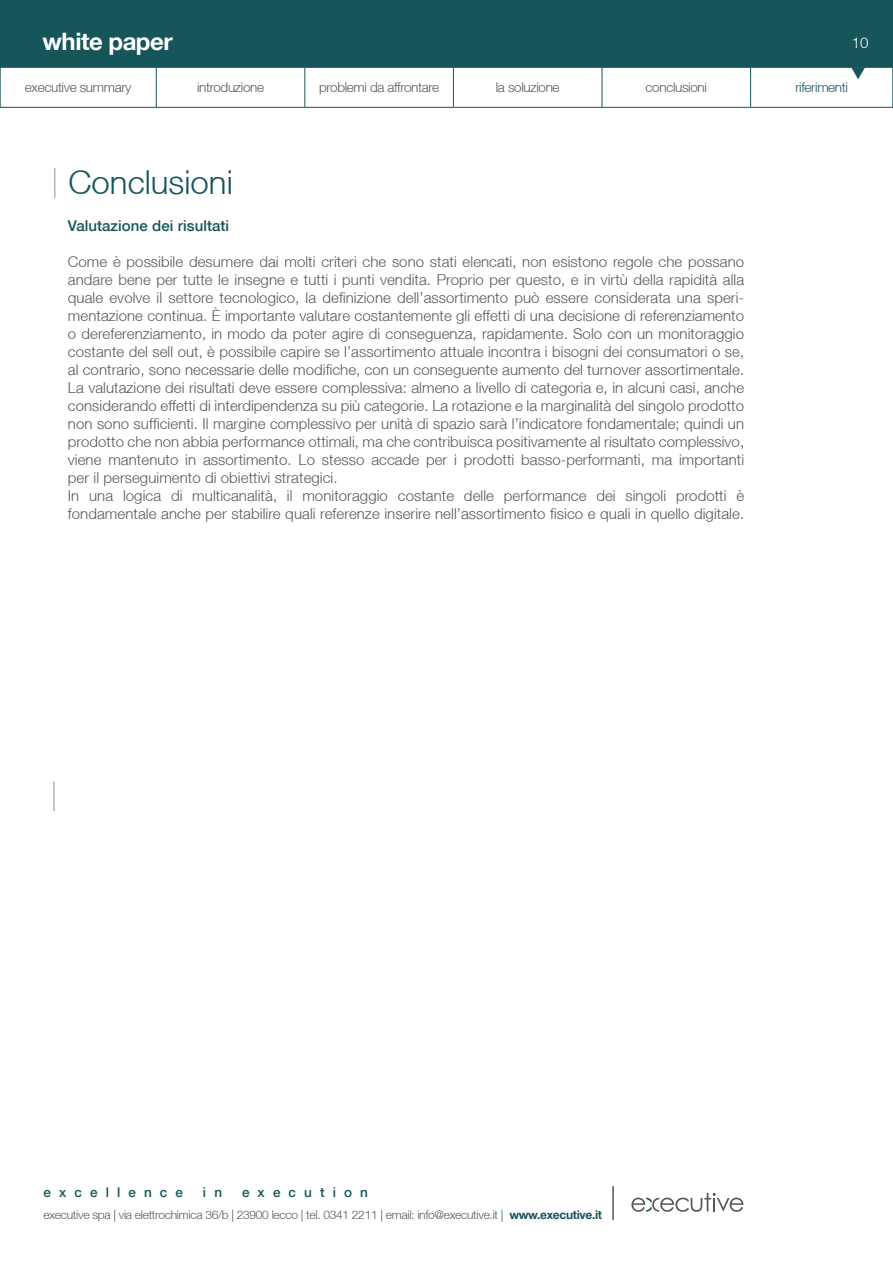
<style>
.page{position:relative;width:893px;height:1263px;background:#fff}
.page>*{position:absolute;margin:0;border:0;box-sizing:border-box;transform-origin:0 0}
.t1{font:300 33px "Helvetica Neue";color:#16555a}
.t2{font:700 24px "Helvetica Neue";letter-spacing:-.02em;color:#fff}
.t3{font:300 15px/18px "Helvetica Neue";letter-spacing:.005em;color:#575756}
.t4{font:500 15px "Helvetica Neue";letter-spacing:.005em;color:#16555a}
.t5{font:300 15px "Helvetica Neue";color:#fff}
.t6{font:300 13.5px "Helvetica Neue";letter-spacing:-.025em;color:#575756}
.t7{font:500 13.5px "Helvetica Neue";letter-spacing:.6em;color:#16555a}
.t8{font:300 13.5px "Helvetica Neue";letter-spacing:-.025em;color:#16555a}
.t9{font:300 12px "Helvetica Neue";letter-spacing:-.025em;color:#575756}
.s1{color:#16555a}
.s2{font-weight:700;color:#16555a}
</style>
<div class="page">
<svg style="left:631px;top:1193px;width:112px;height:19px"></svg>
<hr style="left:612px;top:1186px;width:2px;height:34px;background:#575756">
<div style="left:0;top:0;width:893px;height:67px;background:#16555a"></div>
<hr style="left:0;top:67px;width:156px;height:1px;background:#16555a">
<hr style="left:0;top:68px;width:1px;height:39px;background:#16555a">
<hr style="left:156px;top:67px;width:149px;height:1px;background:#16555a">
<hr style="left:305px;top:67px;width:148px;height:1px;background:#16555a">
<hr style="left:453px;top:67px;width:149px;height:1px;background:#16555a">
<hr style="left:602px;top:67px;width:149px;height:1px;background:#16555a">
<hr style="left:751px;top:67px;width:142px;height:1px;background:#16555a">
<hr style="left:892px;top:68px;width:1px;height:39px;background:#16555a">
<hr style="left:0;top:107px;width:156px;height:1px;background:#16555a">
<hr style="left:156px;top:107px;width:149px;height:1px;background:#16555a">
<hr style="left:305px;top:107px;width:148px;height:1px;background:#16555a">
<hr style="left:453px;top:107px;width:149px;height:1px;background:#16555a">
<hr style="left:602px;top:107px;width:149px;height:1px;background:#16555a">
<hr style="left:751px;top:107px;width:142px;height:1px;background:#16555a">
<hr style="left:156px;top:68px;width:1px;height:39px;background:#16555a">
<hr style="left:305px;top:68px;width:1px;height:39px;background:#16555a">
<hr style="left:453px;top:68px;width:1px;height:39px;background:#16555a">
<hr style="left:602px;top:68px;width:1px;height:39px;background:#16555a">
<hr style="left:750px;top:68px;width:1px;height:39px;background:#16555a">
<hr style="left:54px;top:168px;width:2px;height:30px;background:#b3b2b2">
<hr style="left:53px;top:781px;width:2px;height:30px;background:#b3b2b2">
<svg style="left:852px;top:67px;width:14px;height:1px"></svg>
<h2 class="t2" style="left:43px;top:26px;width:132px">white paper</h2>
<p class="t5" style="left:852px;top:33px;width:18px">10</p>
<p class="t6" style="left:25px;top:79px;width:108px">executive summary</p>
<p class="t6" style="left:197px;top:79px;width:69px">introduzione</p>
<p class="t6" style="left:319px;top:79px;width:121px">problemi da affrontare</p>
<p class="t6" style="left:496px;top:79px;width:65px">la soluzione</p>
<p class="t6" style="left:646px;top:79px;width:63px">conclusioni</p>
<p class="t8" style="left:795px;top:79px;width:54px">riferimenti</p>
<h1 class="t1" style="left:68px;top:162px;width:166px">Conclusioni</h1>
<p class="t4" style="left:68px;top:217px;width:163px">Valutazione dei risultati</p>
<p class="t3" style="left:68px;top:252px;width:678px">Come è possibile desumere dai molti criteri che sono stati elencati, non esistono regole che possano andare bene per tutte le insegne e tutti i punti vendita. Proprio per questo, e in virtù della rapidità alla quale evolve il settore tecnologico, la definizione dell’assortimento può essere considerata una speri&shy;mentazione continua. È importante valutare costantemente gli effetti di una decisione di referenziamento o dereferenziamento, in modo da poter agire di conseguenza, rapidamente. Solo con un monitoraggio costante del sell out, è possibile capire se l’assortimento attuale incontra i bisogni dei consumatori o se, al contrario, sono necessarie delle modifiche, con un conseguente aumento del turnover assortimentale.<br>La valutazione dei risultati deve essere complessiva: almeno a livello di categoria e, in alcuni casi, anche considerando effetti di interdipendenza su più categorie. La rotazione e la marginalità del singolo prodotto non sono sufficienti. Il margine complessivo per unità di spazio sarà l’indicatore fondamentale; quindi un prodotto che non abbia performance ottimali, ma che contribuisca positivamente al risultato complessivo, viene mantenuto in assortimento. Lo stesso accade per i prodotti basso-performanti, ma importanti per il perseguimento di obiettivi strategici.<br>In una logica di multicanalità, il monitoraggio costante delle performance dei singoli prodotti è fondamentale anche per stabilire quali referenze inserire nell’assortimento fisico e quali in quello digitale.</p>
<p class="t7" style="left:44px;top:1184px;width:141px">excellence</p>
<p class="t7" style="left:203px;top:1184px;width:21px">i n</p>
<p class="t7" style="left:242px;top:1184px;width:127px">execution</p>
<p class="t9" style="left:44px;top:1208px;width:560px">executive spa <span class="s1">|</span> via elettrochimica 36/b <span class="s1">|</span> 23900 lecco <span class="s1">|</span> tel. 0341 2211 <span class="s1">|</span> email: info@executive.it <span class="s1">|</span> <span class="s2">www.executive.it</span></p>
</div>
